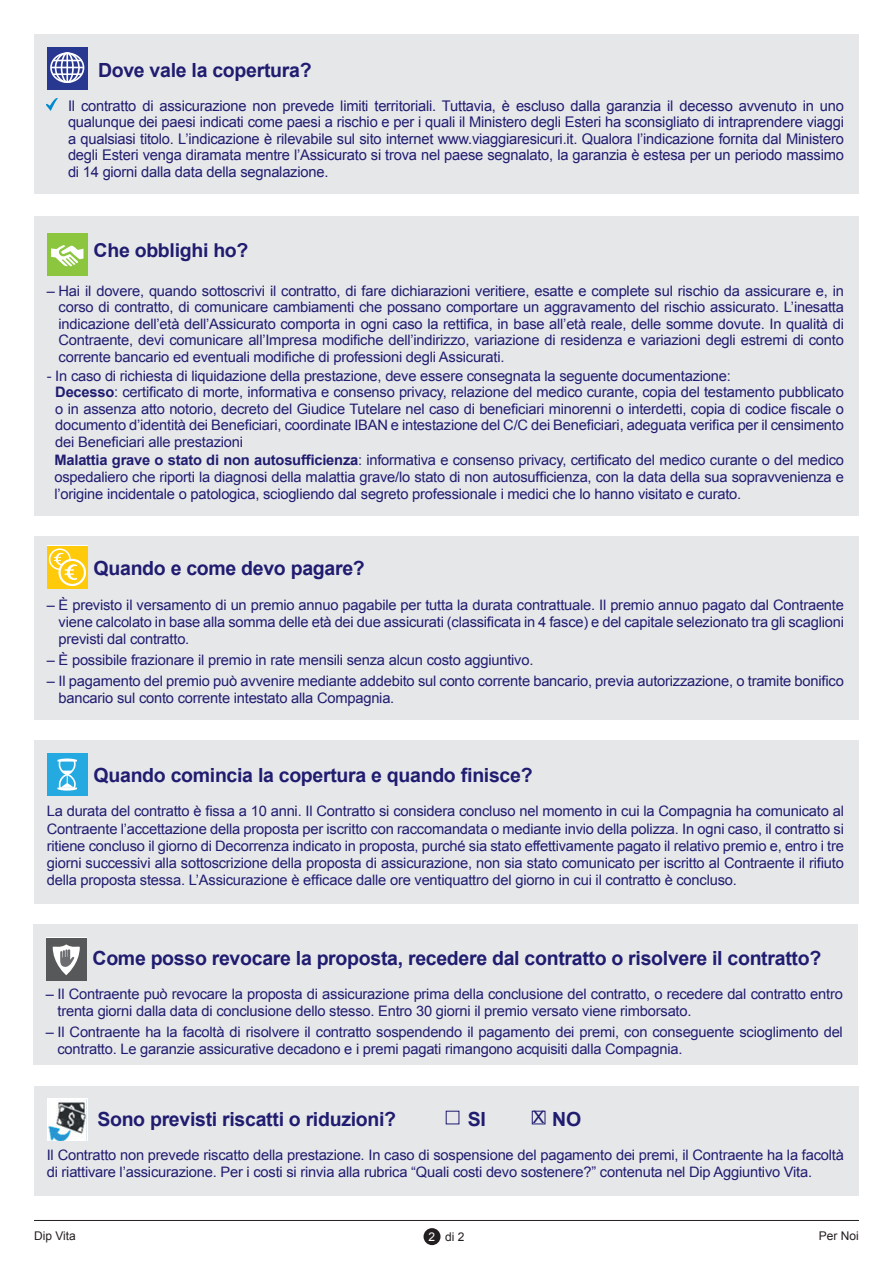
<style>
.page{position:relative;width:893px;height:1263px;background:#fff}
.page>*{position:absolute;margin:0;border:0;box-sizing:border-box;transform-origin:0 0}
.t1{font:700 19.5px "Arial";letter-spacing:-.015em;color:#201c70}
.t2{font:700 19.05px "Arial";letter-spacing:-.015em;color:#201c70}
.t3{font:17.1px "Arial";color:#201c70}
.t4{font:14.7px/16.5px "Arial";letter-spacing:-.015em;color:#201c70;text-align:justify}
.t5{font:14.4px/17.2px "Arial";letter-spacing:-.015em;color:#201c70}
.t6{font:12px "Arial";color:#231f20}
.s1{font-weight:700}
.s2{color:#fff}
</style>
<div class="page">
<div style="left:34px;top:34px;width:825px;height:159px;background:#e6e7e9"></div>
<svg style="left:47px;top:47px;width:41px;height:42px"></svg>
<div style="left:50px;top:52px;width:34px;height:31px;border:2px solid #fff;border-radius:50%"></div>
<div style="left:55px;top:52px;width:25px;height:31px;border:2px solid #fff;border-radius:50%"></div>
<div style="left:61px;top:52px;width:13px;height:31px;border:2px solid #fff;border-radius:50%"></div>
<hr style="left:66px;top:53px;width:2px;height:30px;background:#fff">
<svg style="left:53px;top:60px;width:29px;height:1px"></svg>
<hr style="left:53px;top:73px;width:29px;height:2px;background:#fff">
<hr style="left:51px;top:67px;width:33px;height:1px;background:#fff">
<svg style="left:47px;top:99px;width:11px;height:12px"></svg>
<div style="left:34px;top:216px;width:825px;height:299px;background:#e6e7e9"></div>
<div style="left:47px;top:233px;width:41px;height:42px;background:#8bc63e"></div>
<svg style="left:51px;top:245px;width:33px;height:22px"></svg>
<div style="left:34px;top:536px;width:825px;height:183px;background:#e6e7e9"></div>
<div style="left:47px;top:546px;width:41px;height:42px;background:#feca0a"></div>
<div style="left:49px;top:548px;width:22px;height:22px;border:2px solid #fff;border-radius:50%"></div>
<svg style="left:60px;top:560px;width:25px;height:25px"></svg>
<div style="left:58px;top:559px;width:28px;height:27px;border:2px solid #fff;border-radius:50%"></div>
<svg style="left:53px;top:552px;width:26px;height:29px"></svg>
<div style="left:34px;top:1086px;width:825px;height:109px;background:#e6e7e9"></div>
<svg style="left:47px;top:1098px;width:41px;height:43px"></svg>
<img style="left:48px;top:1100px;width:38px;height:41px">
<div style="left:532px;top:1111px;width:13px;height:13px;border:1px solid #201c70"></div>
<hr style="left:34px;top:1220px;width:825px;height:1px;background:#231f20">
<div style="left:423px;top:1228px;width:18px;height:17px;background:#231f20;border-radius:50%"></div>
<div style="left:34px;top:740px;width:825px;height:164px;background:#e6e7e9"></div>
<div style="left:47px;top:753px;width:41px;height:43px;background:#24aae1"></div>
<svg style="left:57px;top:758px;width:20px;height:33px"></svg>
<div style="left:33px;top:925px;width:825px;height:140px;background:#e6e7e9"></div>
<div style="left:46px;top:937px;width:41px;height:43px;background:#fff"></div>
<div style="left:46px;top:938px;width:41px;height:42px;background:#57585a"></div>
<svg style="left:53px;top:944px;width:27px;height:31px"></svg>
<h1 class="t1" style="left:98px;top:57px;width:215px">Dove vale la copertura?</h1>
<p class="t4" style="left:68px;top:97px;width:777px">Il contratto di assicurazione non prevede limiti territoriali. Tuttavia, è escluso dalla garanzia il decesso avvenuto in uno qualunque dei paesi indicati come paesi a rischio e per i quali il Ministero degli Esteri ha sconsigliato di intraprendere viaggi a qualsiasi titolo. L’indicazione è rilevabile sul sito internet www.viaggiaresicuri.it. Qualora l’indicazione fornita dal Ministero degli Esteri venga diramata mentre l’Assicurato si trova nel paese segnalato, la garanzia è estesa per un periodo massimo di 14 giorni dalla data della segnalazione.</p>
<h2 class="t2" style="left:94px;top:238px;width:156px">Che obblighi ho?</h2>
<p class="t5" style="left:59px;top:283px;width:787px;line-height:16.5px;text-align:justify;text-indent:-12px">– Hai il dovere, quando sottoscrivi il contratto, di fare dichiarazioni veritiere, esatte e complete sul rischio da assicurare e, in corso di contratto, di comunicare cambiamenti che possano comportare un aggravamento del rischio assicurato. L’inesatta indicazione dell’età dell’Assicurato comporta in ogni caso la rettifica, in base all’età reale, delle somme dovute. In qualità di Contraente, devi comunicare all’Impresa modifiche dell’indirizzo, variazione di residenza e variazioni degli estremi di conto corrente bancario ed eventuali modifiche di professioni degli Assicurati.</p>
<p class="t5" style="left:55px;top:367px;width:790px;line-height:16.5px;text-indent:-9px">- In caso di richiesta di liquidazione della prestazione, deve essere consegnata la seguente documentazione:<br><span class="s1">Decesso</span>: certificato di morte, informativa e consenso privacy, relazione del medico curante, copia del testamento pubblicato o in assenza atto notorio, decreto del Giudice Tutelare nel caso di beneficiari minorenni o interdetti, copia di codice fiscale o documento d’identità dei Beneficiari, coordinate IBAN e intestazione del C/C dei Beneficiari, adeguata verifica per il censimento dei Beneficiari alle prestazioni</p>
<p class="t5" style="left:55px;top:452px;width:791px;line-height:16.8px;text-align:justify"><span class="s1">Malattia grave o stato di non autosufficienza</span>: informativa e consenso privacy, certificato del medico curante o del medico ospedaliero che riporti la diagnosi della malattia grave/lo stato di non autosufficienza, con la data della sua sopravvenienza e l’origine incidentale o patologica, sciogliendo dal segreto professionale i medici che lo hanno visitato e curato.</p>
<h1 class="t1" style="left:94px;top:556px;width:273px">Quando e come devo pagare?</h1>
<p class="t5" style="left:59px;top:596px;width:787px;text-align:justify;text-indent:-12px">– È previsto il versamento di un premio annuo pagabile per tutta la durata contrattuale. Il premio annuo pagato dal Contraente viene calcolato in base alla somma delle età dei due assicurati (classificata in 4 fasce) e del capitale selezionato tra gli scaglioni previsti dal contratto.</p>
<p class="t5" style="left:47px;top:651px;width:488px">– È possibile frazionare il premio in rate mensili senza alcun costo aggiuntivo.</p>
<p class="t5" style="left:59px;top:672px;width:787px;text-indent:-12px">– Il pagamento del premio può avvenire mediante addebito sul conto corrente bancario, previa autorizzazione, o tramite bonifico bancario sul conto corrente intestato alla Compagnia.</p>
<h1 class="t1" style="left:94px;top:762px;width:441px">Quando comincia la copertura e quando finisce?</h1>
<p class="t5" style="left:47px;top:803px;width:799px;text-align:justify">La durata del contratto è fissa a 10 anni. Il Contratto si considera concluso nel momento in cui la Compagnia ha comunicato al Contraente l’accettazione della proposta per iscritto con raccomandata o mediante invio della polizza. In ogni caso, il contratto si ritiene concluso il giorno di Decorrenza indicato in proposta, purché sia stato effettivamente pagato il relativo premio e, entro i tre giorni successivi alla sottoscrizione della proposta di assicurazione, non sia stato comunicato per iscritto al Contraente il rifiuto della proposta stessa. L’Assicurazione è efficace dalle ore ventiquattro del giorno in cui il contratto è concluso.</p>
<h1 class="t1" style="left:93px;top:945px;width:730px">Come posso revocare la proposta, recedere dal contratto o risolvere il contratto?</h1>
<p class="t5" style="left:58px;top:985px;width:787px;text-indent:-12px">– Il Contraente può revocare la proposta di assicurazione prima della conclusione del contratto, o recedere dal contratto entro trenta giorni dalla data di conclusione dello stesso. Entro 30 giorni il premio versato viene rimborsato.</p>
<p class="t5" style="left:58px;top:1023px;width:787px;text-indent:-12px">– Il Contraente ha la facoltà di risolvere il contratto sospendendo il pagamento dei premi, con conseguente scioglimento del contratto. Le garanzie assicurative decadono e i premi pagati rimangono acquisiti dalla Compagnia.</p>
<p class="t3" style="left:533px;top:1106px;width:13px">X</p>
<h1 class="t1" style="left:97px;top:1106px;width:300px">Sono previsti riscatti o riduzioni?</h1>
<h1 class="t1" style="left:468px;top:1106px;width:20px">SI</h1>
<h1 class="t1" style="left:552px;top:1106px;width:30px">NO</h1>
<p class="t5" style="left:47px;top:1146px;width:799px">Il Contratto non prevede riscatto della prestazione. In caso di sospensione del pagamento dei premi, il Contraente ha la facoltà di riattivare l’assicurazione. Per i costi si rinvia alla rubrica “Quali costi devo sostenere?” contenuta nel Dip Aggiuntivo Vita.</p>
<p class="t6" style="left:34px;top:1228px;width:43px">Dip Vita</p>
<p class="t6" style="left:428px;top:1228px;width:38px"><span class="s2">2</span> di 2</p>
<p class="t6" style="left:819px;top:1228px;width:42px">Per Noi</p>
</div>
